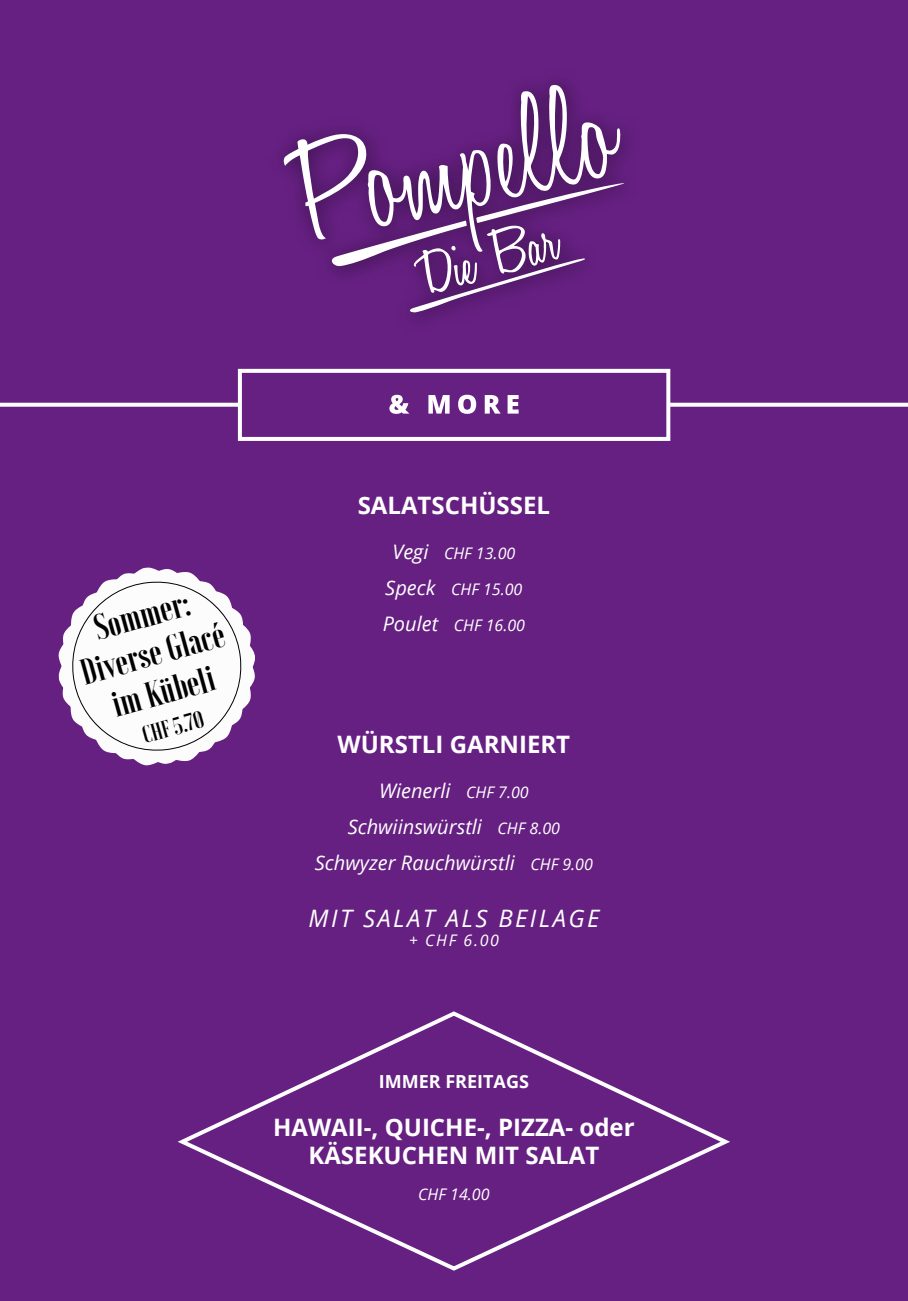
<style>
.page{position:relative;width:908px;height:1301px;background:#fff}
.page>*{position:absolute;margin:0;border:0;box-sizing:border-box;transform-origin:0 0}
.t1{font:36px/39.6px "Voga Regular 2";color:#000;text-align:center}
.t2{font:700 24px/28px "Open Sans";color:#fff;text-align:center}
.t3{font:italic 24px "Open Sans";letter-spacing:.1em;color:#fff}
.t4{font:24px "Voga Regular 2";color:#000}
.t5{font:italic 20px/36px "Open Sans";color:#fff;text-align:center}
.t6{font:700 18px "Open Sans";color:#fff}
.t7{font:italic 16px "Open Sans";color:#fff}
.s1{font-size:20px}
.s2{font-size:16px}
</style>
<div class="page">
<div style="left:0;top:0;width:907px;height:1300px;background:#662082"></div>
<svg style="left:670px;top:402px;width:237px;height:4px"></svg>
<svg style="left:0;top:402px;width:238px;height:4px"></svg>
<div style="left:238px;top:369px;width:432px;height:72px;border:4px solid #fff"></div>
<svg style="left:283px;top:84px;width:341px;height:229px"></svg>
<svg style="left:389px;top:395px;width:20px;height:19px"></svg>
<svg style="left:428px;top:395px;width:21px;height:18px"></svg>
<svg style="left:458px;top:394px;width:18px;height:20px"></svg>
<svg style="left:484px;top:395px;width:16px;height:18px"></svg>
<svg style="left:507px;top:395px;width:11px;height:18px"></svg>
<svg style="left:177px;top:1011px;width:553px;height:260px"></svg>
<svg style="left:58px;top:567px;width:197px;height:199px"></svg>
<h1 class="t1" style="left:65px;top:615px;width:149px;rotate:-16deg">Sommer:<br>Diverse Glacé im Kübeli</h1>
<p class="t4" style="left:139px;top:722px;width:64px;rotate:-16deg">CHF 5.70</p>
<p class="t2" style="left:357px;top:490px;width:194px">SALATSCHÜSSEL</p>
<p class="t7" style="left:392px;top:542px;width:124px"><span class="s1">Vegi</span> CHF 13.00</p>
<p class="t7" style="left:385px;top:578px;width:139px"><span class="s1">Speck</span> CHF 15.00</p>
<p class="t7" style="left:382px;top:614px;width:144px"><span class="s1">Poulet</span> CHF 16.00</p>
<p class="t2" style="left:337px;top:729px;width:234px">WÜRSTLI GARNIERT</p>
<p class="t5" style="left:315px;top:771px;width:279px">Wienerli <span class="s2">CHF 7.00<br></span>Schwiinswürstli <span class="s2">CHF 8.00<br></span>Schwyzer Rauchwürstli <span class="s2">CHF 9.00</span></p>
<p class="t3" style="left:308px;top:901px;width:292px">MIT SALAT ALS BEILAGE</p>
<p class="t7" style="left:409px;top:928px;width:91px">+ CHF 6.00</p>
<p class="t6" style="left:378px;top:1068px;width:152px">IMMER FREITAGS</p>
<p class="t2" style="left:273px;top:1112px;width:363px">HAWAII-, QUICHE-, PIZZA- oder<br>KÄSEKUCHEN MIT SALAT</p>
<p class="t7" style="left:418px;top:1183px;width:73px">CHF 14.00</p>
</div>
